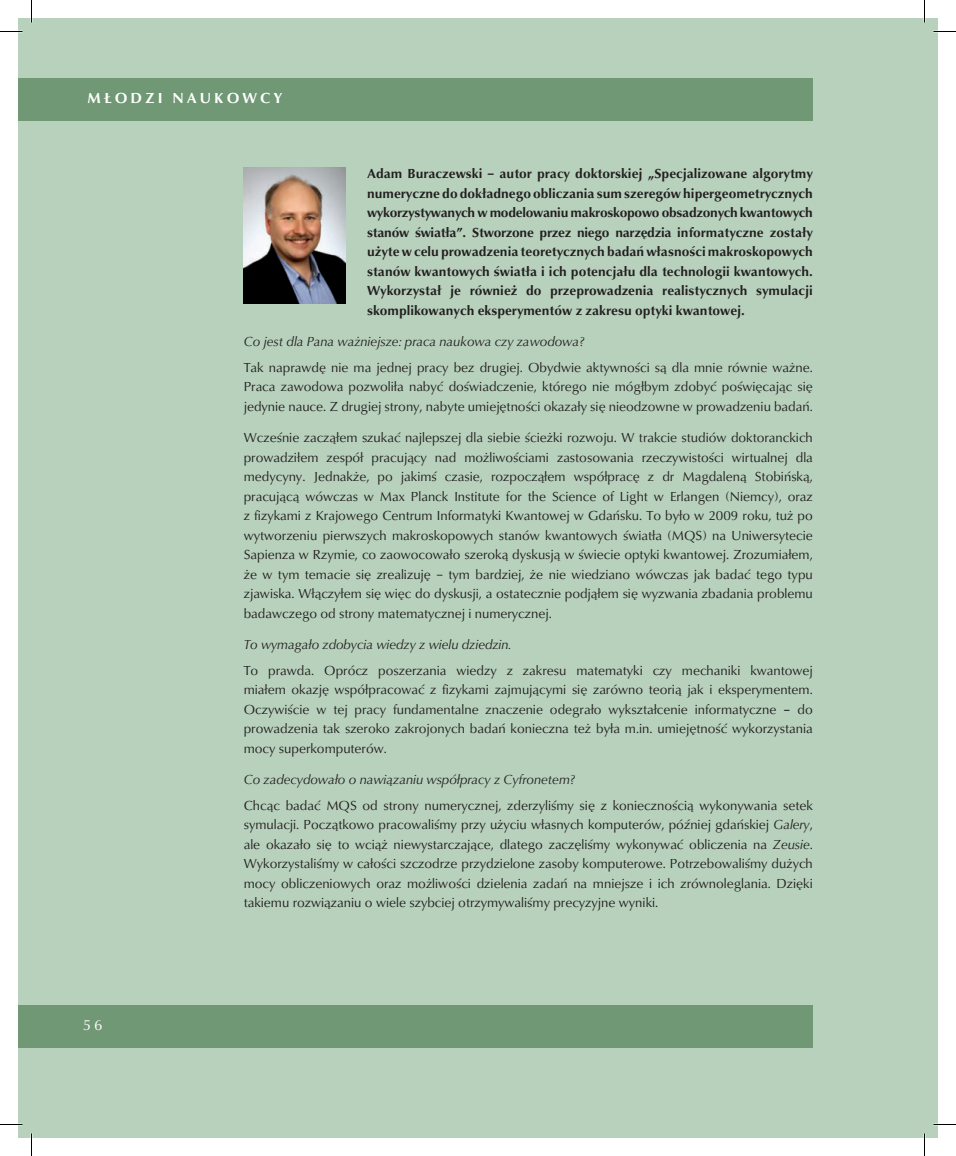
<style>
.page{position:relative;width:956px;height:1156px;background:#fff}
.page>*{position:absolute;margin:0;border:0;box-sizing:border-box;transform-origin:0 0}
.t1{font:700 15px "Optima";letter-spacing:.2em;color:#fff}
.t2{font:15px "Optima";color:#fff}
.t3{font:13.5px/19.5px "Optima";color:#231f20;text-align:justify}
.t4{font:700 13.5px/19.5px "Optima";color:#231f20;text-align:justify}
.t5{font:italic 13.5px "Optima";color:#231f20}
.s1{font-family:"Calibri"}
.s2{font-style:italic}
</style>
<div class="page">
<div style="left:19px;top:19px;width:918px;height:1118px;background:#b7d1bc"></div>
<div style="left:19px;top:1005px;width:794px;height:43px;background:#709874"></div>
<div style="left:19px;top:78px;width:794px;height:43px;background:#709874"></div>
<img style="left:244px;top:168px;width:102px;height:136px">
<hr style="left:0;top:1123px;width:22px;height:2px;background:#fff">
<hr style="left:933px;top:1123px;width:23px;height:2px;background:#fff">
<hr style="left:923px;top:0;width:2px;height:22px;background:#fff">
<hr style="left:923px;top:1133px;width:2px;height:23px;background:#fff">
<svg style="left:0;top:31px;width:22px;height:1px"></svg>
<svg style="left:933px;top:31px;width:23px;height:1px"></svg>
<svg style="left:0;top:1124px;width:22px;height:1px"></svg>
<svg style="left:933px;top:1124px;width:23px;height:1px"></svg>
<svg style="left:31px;top:0;width:1px;height:22px"></svg>
<svg style="left:31px;top:1133px;width:1px;height:23px"></svg>
<svg style="left:924px;top:0;width:1px;height:22px"></svg>
<svg style="left:924px;top:1133px;width:1px;height:23px"></svg>
<p class="t1" style="left:87px;top:88px;width:197px">MŁODZI NAUKOWCY</p>
<p class="t2" style="left:83px;top:1016px;width:21px">56</p>
<p class="t4" style="left:367px;top:164px;width:447px">Adam Buraczewski <span class="s1">−</span> autor pracy doktorskiej „Specjalizowane algorytmy numeryczne do dokładnego obliczania sum szeregów hipergeometrycznych wykorzystywanych w modelowaniu makroskopowo obsadzonych kwantowych stanów światła”. Stworzone przez niego narzędzia informatyczne zostały użyte w celu prowadzenia teoretycznych badań własności makroskopowych stanów kwantowych światła i ich potencjału dla technologii kwantowych.<br>Wykorzystał je również do przeprowadzenia realistycznych symulacji skomplikowanych eksperymentów z zakresu optyki kwantowej.</p>
<p class="t5" style="left:244px;top:333px;width:342px">Co jest dla Pana ważniejsze: praca naukowa czy zawodowa?</p>
<p class="t3" style="left:244px;top:358px;width:571px">Tak naprawdę nie ma jednej pracy bez drugiej. Obydwie aktywności są dla mnie równie ważne.<br>Praca zawodowa pozwoliła nabyć doświadczenie, którego nie mógłbym zdobyć poświęcając się jedynie nauce. Z drugiej strony, nabyte umiejętności okazały się nieodzowne w prowadzeniu badań.</p>
<p class="t3" style="left:244px;top:428px;width:571px">Wcześnie zacząłem szukać najlepszej dla siebie ścieżki rozwoju. W trakcie studiów doktoranckich prowadziłem zespół pracujący nad możliwościami zastosowania rzeczywistości wirtualnej dla medycyny. Jednakże, po jakimś czasie, rozpocząłem współpracę z dr Magdaleną Stobińską, pracującą wówczas w Max Planck Institute for the Science of Light w Erlangen (Niemcy), oraz z fizykami z Krajowego Centrum Informatyki Kwantowej w Gdańsku. To było w 2009 roku, tuż po wytworzeniu pierwszych makroskopowych stanów kwantowych światła (MQS) na Uniwersytecie Sapienza w Rzymie, co zaowocowało szeroką dyskusją w świecie optyki kwantowej. Zrozumiałem, że w tym temacie się zrealizuję <span class="s1">−</span> tym bardziej, że nie wiedziano wówczas jak badać tego typu zjawiska. Włączyłem się więc do dyskusji, a ostatecznie podjąłem się wyzwania zbadania problemu badawczego od strony matematycznej i numerycznej.</p>
<p class="t5" style="left:244px;top:636px;width:269px">To wymagało zdobycia wiedzy z wielu dziedzin.</p>
<p class="t3" style="left:244px;top:661px;width:571px">To prawda. Oprócz poszerzania wiedzy z zakresu matematyki czy mechaniki kwantowej miałem okazję współpracować z fizykami zajmującymi się zarówno teorią jak i eksperymentem.<br>Oczywiście w tej pracy fundamentalne znaczenie odegrało wykształcenie informatyczne – do prowadzenia tak szeroko zakrojonych badań konieczna też była m.in. umiejętność wykorzystania mocy superkomputerów.</p>
<p class="t5" style="left:244px;top:771px;width:333px">Co zadecydowało o nawiązaniu współpracy z Cyfronetem?</p>
<p class="t3" style="left:244px;top:796px;width:571px">Chcąc badać MQS od strony numerycznej, zderzyliśmy się z koniecznością wykonywania setek symulacji. Początkowo pracowaliśmy przy użyciu własnych komputerów, później gdańskiej <span class="s2">Galery</span>, ale okazało się to wciąż niewystarczające, dlatego zaczęliśmy wykonywać obliczenia na <span class="s2">Zeusie</span>.<br>Wykorzystaliśmy w całości szczodrze przydzielone zasoby komputerowe. Potrzebowaliśmy dużych mocy obliczeniowych oraz możliwości dzielenia zadań na mniejsze i ich zrównoleglania. Dzięki takiemu rozwiązaniu o wiele szybciej otrzymywaliśmy precyzyjne wyniki.</p>
</div>
